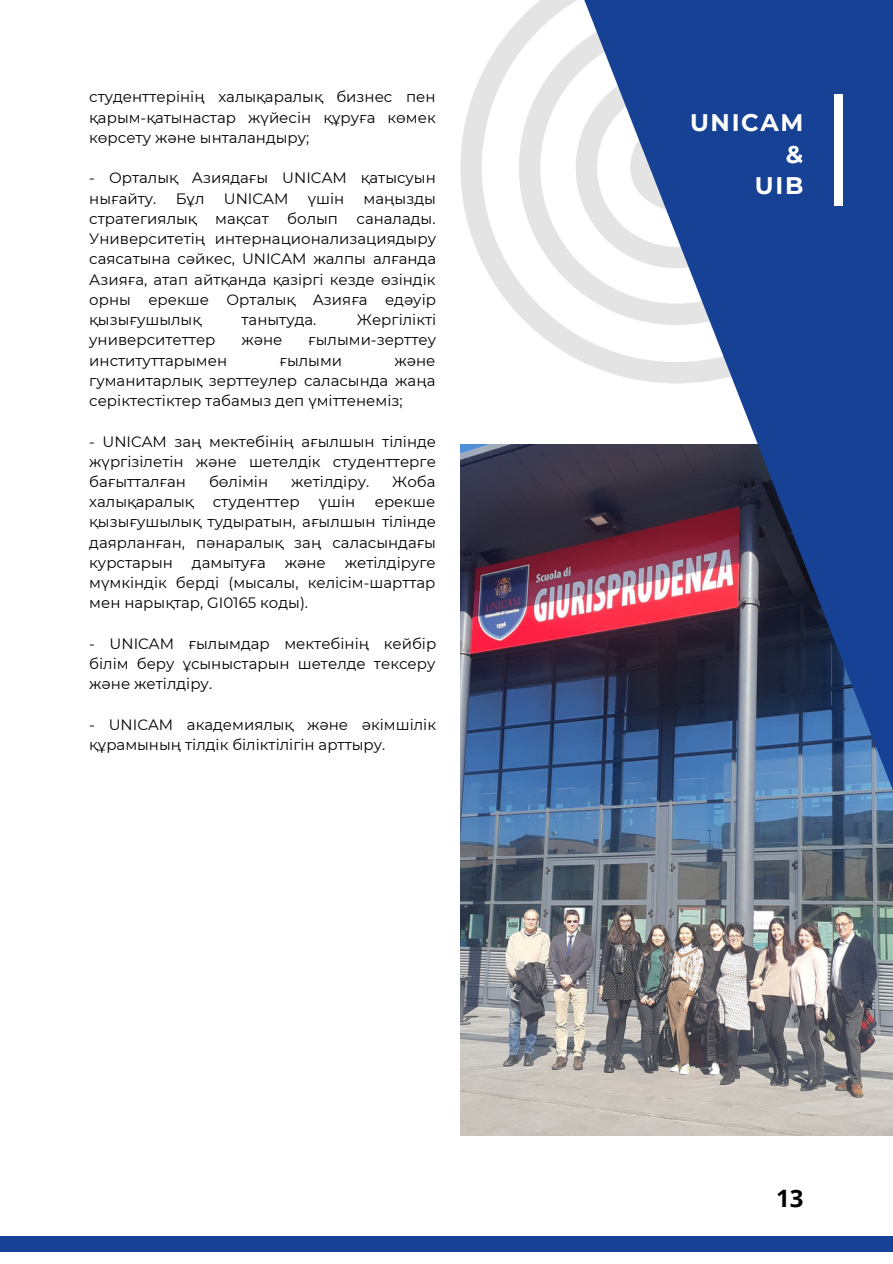
<style>
.page{position:relative;width:893px;height:1264px;background:#fff}
.page>*{position:absolute;margin:0;border:0;box-sizing:border-box;transform-origin:0 0}
.t1{font:700 24px "Montserrat";letter-spacing:.07em;color:#fff}
.t2{font:700 24px "Open Sans";color:#000}
.t3{font:15px/20.2px "Montserrat";color:#000;text-align:justify}
</style>
<div class="page">
<div style="left:0;top:1235px;width:892px;height:16px;background:#164194"></div>
<img style="left:460px;top:0;width:432px;height:1136px">
<div style="left:834px;top:95px;width:8px;height:111px;background:#fff"></div>
<p class="t3" style="left:89px;top:87px;width:348px">студенттерінің халықаралық бизнес пен қарым-қатынастар жүйесін құруға көмек көрсету және ынталандыру;</p>
<p class="t3" style="left:89px;top:168px;width:348px">- Орталық Азиядағы UNICAM қатысуын нығайту.</p>
<p class="t3" style="left:176px;top:188px;width:30px">Бұл</p>
<p class="t3" style="left:224px;top:188px;width:66px">UNICAM</p>
<p class="t3" style="left:308px;top:188px;width:38px">үшін</p>
<p class="t3" style="left:89px;top:188px;width:348px;text-indent:274px">маңызды стратегиялық мақсат болып саналады.<br>Университетің интернационализациядыру саясатына сәйкес, UNICAM жалпы алғанда Азияға, атап айтқанда қазіргі кезде өзіндік орны ерекше Орталық Азияға едәуір қызығушылық</p>
<p class="t3" style="left:241px;top:309px;width:76px">танытуда.</p>
<p class="t3" style="left:357px;top:309px;width:81px">Жергілікті</p>
<p class="t3" style="left:89px;top:330px;width:128px">университеттер</p>
<p class="t3" style="left:241px;top:330px;width:42px">және</p>
<p class="t3" style="left:308px;top:330px;width:129px">ғылыми-зерттеу</p>
<p class="t3" style="left:89px;top:350px;width:139px">институттарымен</p>
<p class="t3" style="left:279px;top:350px;width:64px">ғылыми</p>
<p class="t3" style="left:89px;top:350px;width:348px;text-indent:305px">және гуманитарлық зерттеулер саласында жаңа серіктестіктер табамыз деп үміттенеміз;</p>
<p class="t3" style="left:89px;top:431px;width:348px">- UNICAM заң мектебінің ағылшын тілінде жүргізілетін және шетелдік студенттерге бағытталған</p>
<p class="t3" style="left:209px;top:471px;width:61px">бөлімін</p>
<p class="t3" style="left:291px;top:471px;width:79px">жетілдіру.</p>
<p class="t3" style="left:392px;top:471px;width:45px">Жоба</p>
<p class="t3" style="left:89px;top:491px;width:106px">халықаралық</p>
<p class="t3" style="left:213px;top:491px;width:88px">студенттер</p>
<p class="t3" style="left:319px;top:491px;width:38px">үшін</p>
<p class="t3" style="left:89px;top:491px;width:348px;text-indent:285px">ерекше қызығушылық тудыратын, ағылшын тілінде даярланған, пәнаралық заң саласындағы курстарын</p>
<p class="t3" style="left:89px;top:552px;width:348px;text-indent:255px">жетілдіруге мүмкіндік берді (мысалы, келісім-шарттар мен нарықтар, GI0165 коды).</p>
<p class="t3" style="left:89px;top:633px;width:348px">- UNICAM ғылымдар мектебінің кейбір білім беру ұсыныстарын шетелде тексеру және жетілдіру.</p>
<p class="t3" style="left:89px;top:714px;width:348px">- UNICAM академиялық және әкімшілік құрамының тілдік біліктілігін арттыру.</p>
<p class="t3" style="left:192px;top:552px;width:75px">дамытуға</p>
<p class="t3" style="left:285px;top:552px;width:42px">және</p>
<p class="t1" style="left:690px;top:108px;width:115px">UNICAM</p>
<p class="t1" style="left:785px;top:139px;width:19px">&amp;</p>
<p class="t1" style="left:754px;top:171px;width:50px">UIB</p>
<p class="t2" style="left:776px;top:1181px;width:29px">13</p>
</div>
